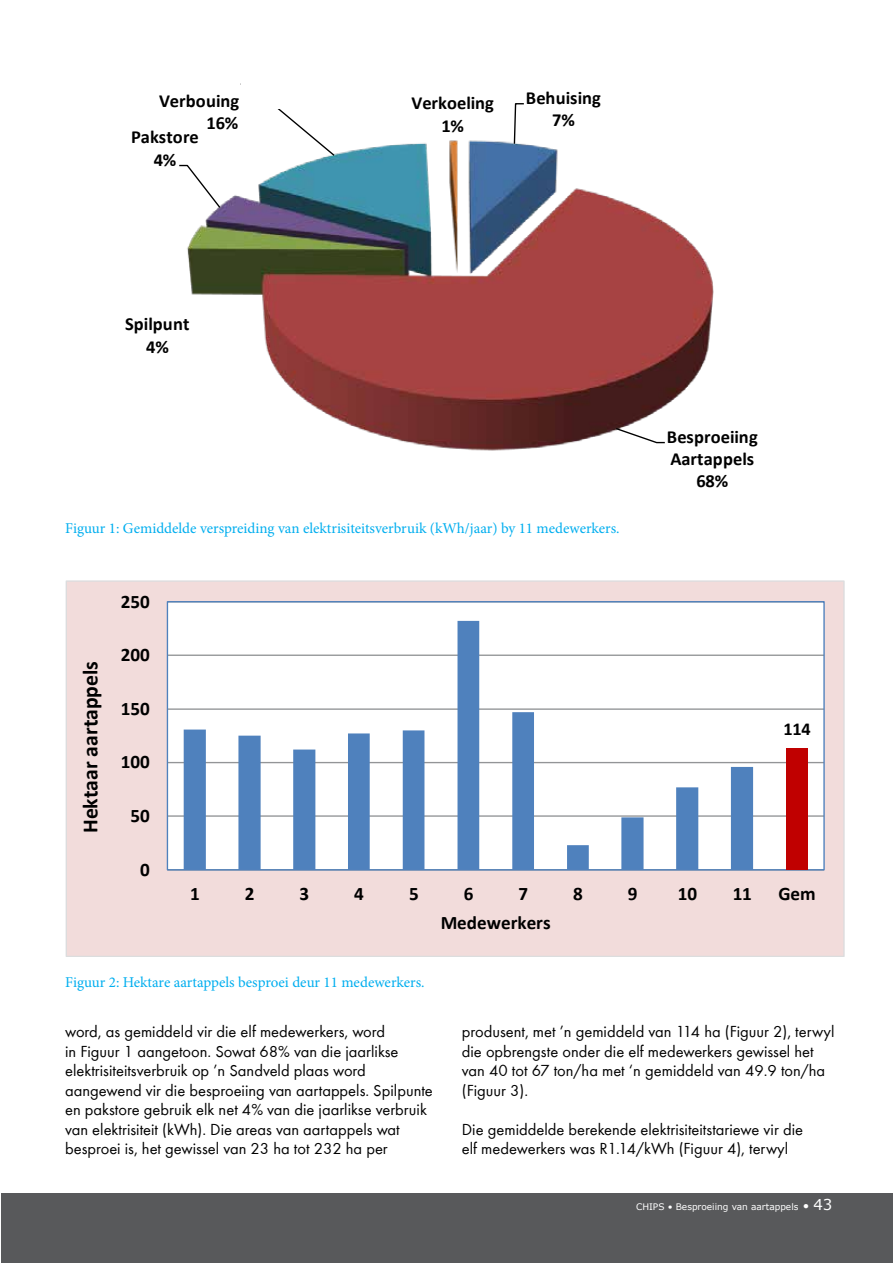
<style>
.page{position:relative;width:893px;height:1263px;background:#fff}
.page>*{position:absolute;margin:0;border:0;box-sizing:border-box;transform-origin:0 0}
.t1{font:700 21.75px "Calibri";letter-spacing:.005em;color:#000}
.t2{font:700 19.2px "Calibri";letter-spacing:-.005em;color:#000}
.t3{font:700 19.05px "Calibri";color:#000}
.t4{font:700 18.45px/22.5px "Calibri";letter-spacing:.005em;color:#000;text-align:center}
.t5{font:700 18.3px "Calibri";color:#000}
.t6{font:16.5px/19.5px "Bright";color:#000}
.t7{font:15px "Minion Pro";color:#00aeef}
.t8{font:9px "MS Reference Sans Serif";color:#fff}
.s1{font-size:12px}
.s2{font-size:15px}
</style>
<div class="page">
<div style="left:1px;top:1193px;width:892px;height:70px;background:#58595b"></div>
<svg style="left:179px;top:83px;width:535px;height:368px"></svg>
<div style="left:66px;top:581px;width:778px;height:375px;background:#f2dcdb"></div>
<div style="left:167px;top:602px;width:657px;height:268px;background:#fff"></div>
<hr style="left:167px;top:815px;width:657px;height:2px;background:#939597">
<hr style="left:167px;top:762px;width:657px;height:1px;background:#939597">
<hr style="left:167px;top:708px;width:657px;height:2px;background:#939597">
<hr style="left:167px;top:654px;width:657px;height:2px;background:#939597">
<div style="left:786px;top:748px;width:22px;height:122px;background:#c00000"></div>
<svg style="left:184px;top:621px;width:569px;height:249px"></svg>
<div style="left:242px;top:82px;width:46px;height:27px;background:#fff"></div>
<p class="t4" style="left:159px;top:89px;width:129px">Verbouing ander<br>16%</p>
<p class="t4" style="left:411px;top:92px;width:84px">Verkoeling<br>1%</p>
<p class="t4" style="left:131px;top:126px;width:69px">Pakstore<br>4%</p>
<p class="t4" style="left:526px;top:86px;width:77px">Behuising<br>7%</p>
<p class="t4" style="left:125px;top:312px;width:66px">Spilpunt<br>4%</p>
<p class="t7" style="left:65px;top:518px;width:556px">Figuur 1: Gemiddelde verspreiding van elektrisiteitsverbruik (kWh/jaar) by 11 medewerkers.</p>
<h1 class="t1" style="left:75px;top:833px;width:174px;rotate:-90deg">Hektaar aartappels</h1>
<p class="t3" style="left:121px;top:588px;width:30px">250</p>
<p class="t2" style="left:121px;top:641px;width:30px">200</p>
<p class="t2" style="left:121px;top:695px;width:30px">150</p>
<p class="t3" style="left:121px;top:749px;width:30px">100</p>
<p class="t2" style="left:131px;top:802px;width:21px">50</p>
<p class="t2" style="left:140px;top:856px;width:11px">0</p>
<p class="t4" style="left:667px;top:425px;width:92px">Besproeiing<br>Aartappels<br>68%</p>
<p class="t5" style="left:783px;top:716px;width:29px">114</p>
<p class="t2" style="left:190px;top:880px;width:11px">1</p>
<p class="t2" style="left:245px;top:880px;width:11px">2</p>
<p class="t2" style="left:300px;top:880px;width:11px">3</p>
<p class="t2" style="left:354px;top:880px;width:11px">4</p>
<p class="t2" style="left:409px;top:880px;width:11px">5</p>
<p class="t2" style="left:464px;top:880px;width:11px">6</p>
<p class="t2" style="left:519px;top:880px;width:11px">7</p>
<p class="t2" style="left:573px;top:880px;width:11px">8</p>
<p class="t2" style="left:628px;top:880px;width:11px">9</p>
<p class="t2" style="left:678px;top:880px;width:21px">10</p>
<p class="t2" style="left:733px;top:880px;width:21px">11</p>
<p class="t2" style="left:778px;top:880px;width:39px">Gem</p>
<p class="t3" style="left:441px;top:909px;width:112px">Medewerkers</p>
<p class="t7" style="left:65px;top:972px;width:361px">Figuur 2: Hektare aartappels besproei deur 11 medewerkers.</p>
<p class="t6" style="left:65px;top:1022px;width:369px">word, as gemiddeld vir die elf medewerkers, word<br>in Figuur 1 aangetoon. Sowat 68% van die jaarlikse elektrisiteitsverbruik op ’n Sandveld plaas word aangewend vir die besproeiing van aartappels. Spilpunte en pakstore gebruik elk net 4% van die jaarlikse verbruik van elektrisiteit (kWh). Die areas van aartappels wat besproei is, het gewissel van 23 ha tot 232 ha per</p>
<p class="t6" style="left:462px;top:1022px;width:374px">produsent, met ’n gemiddeld van 114 ha (Figuur 2), terwyl die opbrengste onder die elf medewerkers gewissel het van 40 tot 67 ton/ha met ‘n gemiddeld van 49.9 ton/ha (Figuur 3).</p>
<p class="t6" style="left:462px;top:1119px;width:343px">Die gemiddelde berekende elektrisiteitstariewe vir die elf medewerkers was R1.14/kWh (Figuur 4), terwyl</p>
<p class="t8" style="left:636px;top:1201px;width:198px">CHIPS • Besproeiing van aartappels <span class="s1">•</span> <span class="s2">43</span></p>
</div>
